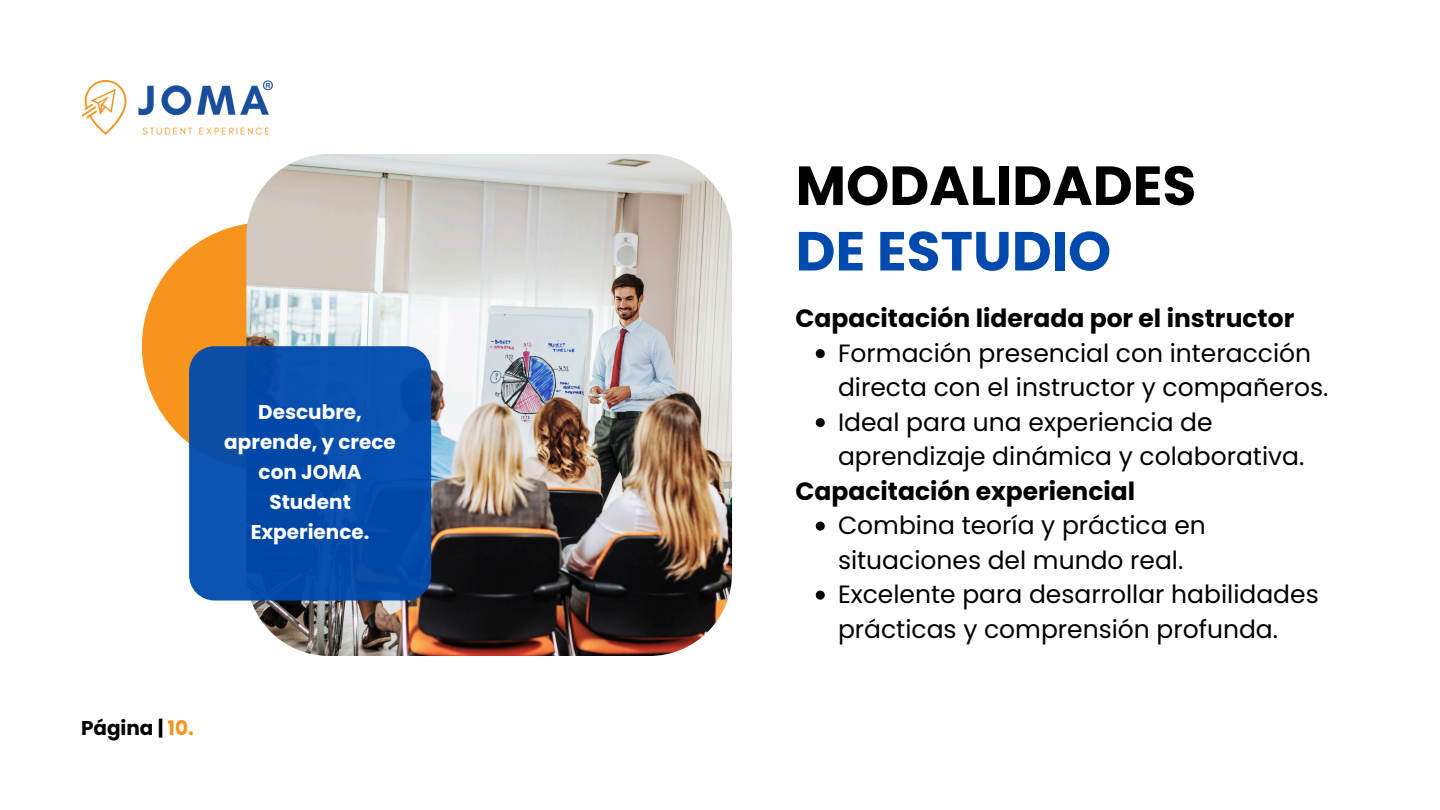
<style>
.page{position:relative;width:1440px;height:810px;background:#fff}
.page>*{position:absolute;margin:0;border:0;box-sizing:border-box;transform-origin:0 0}
.t1{font:700 55px "Poppins";color:#000}
.t2{font:700 55px "Poppins";color:#004aad}
.t3{font:25px/34.5px "Poppins";color:#000}
.t4{font:700 25px "Poppins";color:#000}
.t5{font:700 20px/30px "Poppins";color:#fff;text-align:center}
.t6{font:700 20px "Poppins";color:#000}
.s1{color:#f4931e}
</style>
<div class="page">
<div style="left:142px;top:222px;width:248px;height:248px;background:#f7941e;border-radius:50%"></div>
<img style="left:246px;top:154px;width:486px;height:502px;border-radius:83px">
<div style="left:189px;top:346px;width:242px;height:255px;background:#084daa"></div>
<img style="left:83px;top:80px;width:190px;height:55px">
<svg style="left:816px;top:349px;width:9px;height:9px"></svg>
<svg style="left:816px;top:418px;width:9px;height:9px"></svg>
<svg style="left:816px;top:522px;width:9px;height:9px"></svg>
<svg style="left:816px;top:591px;width:9px;height:9px"></svg>
<p class="t5" style="left:224px;top:397px;width:173px">Descubre, aprende, y crece con JOMA<br>Student<br>Experience.</p>
<h1 class="t6" style="left:81px;top:714px;width:114px">Página | <span class="s1">10.</span></h1>
<h2 class="t1" style="left:796px;top:147px;width:402px">MODALIDADES</h2>
<p class="t2" style="left:796px;top:213px;width:317px">DE ESTUDIO</p>
<p class="t4" style="left:796px;top:301px;width:500px">Capacitación liderada por el instructor</p>
<h2 class="t3" style="left:838px;top:336px;width:492px">Formación presencial con interacción directa con el instructor y compañeros.</h2>
<p class="t3" style="left:838px;top:405px;width:468px">Ideal para una experiencia de aprendizaje dinámica y colaborativa.</p>
<p class="t4" style="left:796px;top:474px;width:341px">Capacitación experiencial</p>
<p class="t3" style="left:838px;top:508px;width:369px">Combina teoría y práctica en situaciones del mundo real.</p>
<p class="t3" style="left:838px;top:577px;width:482px">Excelente para desarrollar habilidades prácticas y comprensión profunda.</p>
</div>
